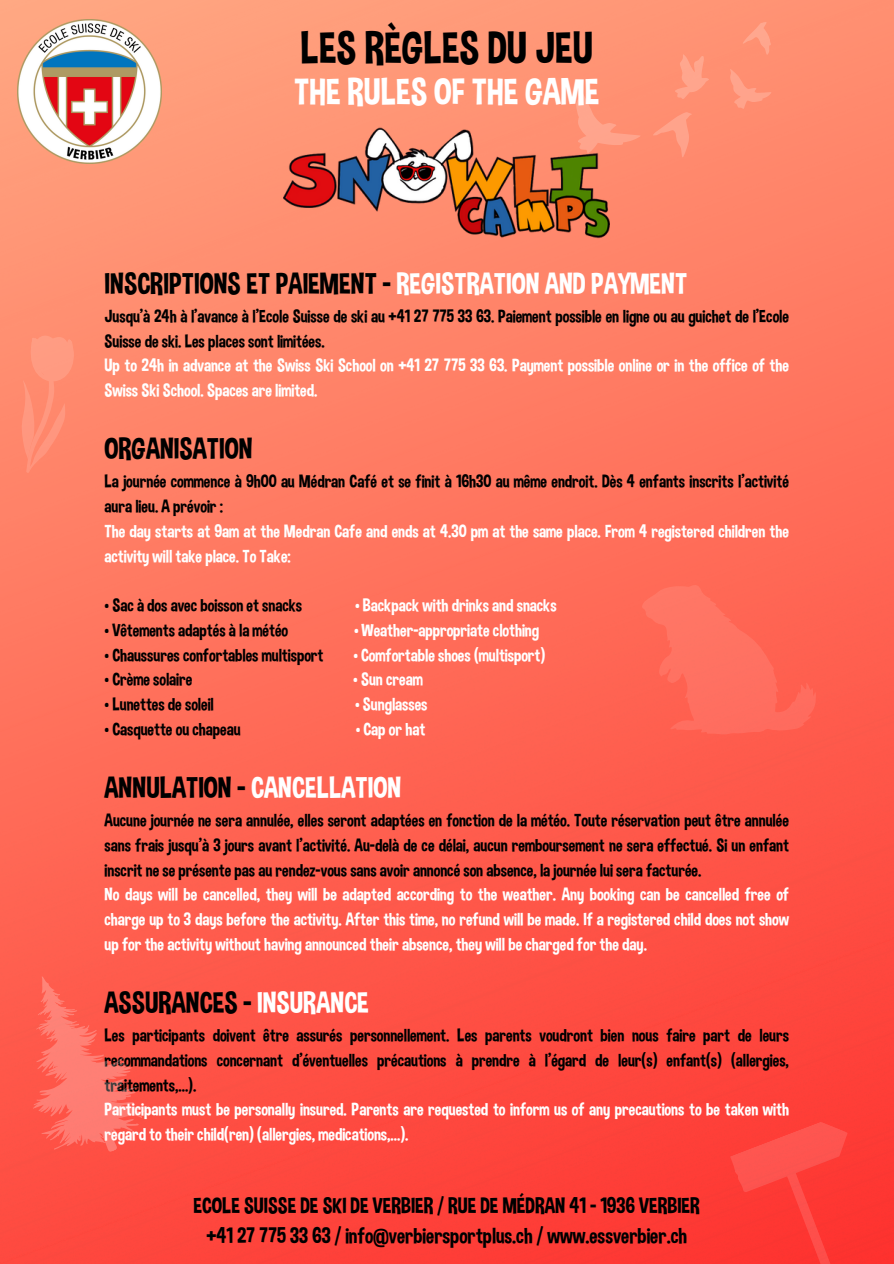
<style>
.page{position:relative;width:894px;height:1264px;background:#fff}
.page>*{position:absolute;margin:0;border:0;box-sizing:border-box;transform-origin:0 0}
.t1{font:45px "Dimbo";color:#000}
.t2{font:37.5px "Dimbo";color:#fff}
.t3{font:30px "Dimbo";color:#000}
.t4{font:30px "Dimbo";color:#fff}
.t5{font:22.2px/30.3px "Dimbo";color:#000;text-align:center}
.t6{font:18px/24.8px "Dimbo";color:#000}
.t7{font:18px/24.8px "Dimbo";color:#fff}
.s1{color:#fff}
.s2{color:#000}
</style>
<div class="page">
<img style="left:0;top:0;width:893px;height:1263px">
<img style="left:284px;top:108px;width:325px;height:158px">
<img style="left:17px;top:19px;width:144px;height:144px">
<svg style="left:0;top:957px;width:158px;height:216px;background:#fe5f53"></svg>
<svg style="left:729px;top:1114px;width:125px;height:149px;background:#fd3f3a"></svg>
<svg style="left:568px;top:79px;width:74px;height:76px;background:#fe9377"></svg>
<svg style="left:650px;top:111px;width:49px;height:51px;background:#ff9075"></svg>
<svg style="left:668px;top:50px;width:43px;height:50px;background:#ff977a"></svg>
<svg style="left:727px;top:22px;width:46px;height:88px;background:#ff9377"></svg>
<svg style="left:641px;top:585px;width:175px;height:149px;background:#fe6a5a"></svg>
<svg style="left:3px;top:330px;width:79px;height:147px;background:#ff8c71"></svg>
<p class="t1" style="left:300px;top:21px;width:293px">LES RÈGLES DU JEU</p>
<h1 class="t2" style="left:294px;top:70px;width:306px">THE RULES OF THE GAME</h1>
<h3 class="t3" style="left:104px;top:265px;width:584px">INSCRIPTIONS ET PAIEMENT - <span class="s1">REGISTRATION AND PAYMENT</span></h3>
<p class="t6" style="left:104px;top:303px;width:685px">Jusqu’à 24h à l’avance à l’Ecole Suisse de ski au +41 27 775 33 63. Paiement possible en ligne ou au guichet de l’Ecole<br>Suisse de ski. Les places sont limitées.</p>
<p class="t7" style="left:104px;top:353px;width:685px">Up to 24h in advance at the Swiss Ski School on +41 27 775 33 63. Payment possible online or in the office of the<br>Swiss Ski School. Spaces are limited.</p>
<h3 class="t3" style="left:104px;top:430px;width:149px">ORGANISATION</h3>
<p class="t6" style="left:104px;top:469px;width:685px">La journée commence à 9h00 au Médran Café et se finit à 16h30 au même endroit. Dès 4 enfants inscrits l’activité aura lieu. A prévoir :</p>
<p class="t7" style="left:104px;top:518px;width:685px">The day starts at 9am at the Medran Cafe and ends at 4.30 pm at the same place. From 4 registered children the activity will take place. To Take:</p>
<p class="t6" style="left:104px;top:592px;width:199px">• Sac à dos avec boisson et snacks</p>
<p class="t7" style="left:355px;top:592px;width:203px">• Backpack with drinks and snacks</p>
<p class="t6" style="left:104px;top:617px;width:185px">• Vêtements adaptés à la météo</p>
<p class="t7" style="left:354px;top:617px;width:186px">• Weather-appropriate clothing</p>
<p class="t6" style="left:104px;top:642px;width:220px">• Chaussures confortables multisport</p>
<p class="t7" style="left:353px;top:642px;width:193px">• Comfortable shoes (multisport)</p>
<p class="t6" style="left:104px;top:667px;width:89px">• Crème solaire</p>
<p class="t7" style="left:353px;top:667px;width:71px">• Sun cream</p>
<p class="t6" style="left:104px;top:691px;width:111px">• Lunettes de soleil</p>
<p class="t7" style="left:355px;top:691px;width:74px">• Sunglasses</p>
<p class="t6" style="left:104px;top:716px;width:137px">• Casquette ou chapeau</p>
<p class="t7" style="left:355px;top:716px;width:71px">• Cap or hat</p>
<h3 class="t4" style="left:104px;top:769px;width:298px"><span class="s2">ANNULATION -</span> CANCELLATION</h3>
<p class="t6" style="left:104px;top:807px;width:685px;text-align:justify">Aucune journée ne sera annulée, elles seront adaptées en fonction de la météo. Toute réservation peut être annulée sans frais jusqu’à 3 jours avant l’activité. Au-delà de ce délai, aucun remboursement ne sera effectué. Si un enfant inscrit ne se présente pas au rendez-vous sans avoir annoncé son absence, la journée lui sera facturée.</p>
<p class="t7" style="left:104px;top:881px;width:685px;text-align:justify">No days will be cancelled, they will be adapted according to the weather. Any booking can be cancelled free of charge up to 3 days before the activity. After this time, no refund will be made. If a registered child does not show up for the activity without having announced their absence, they will be charged for the day.</p>
<h3 class="t3" style="left:104px;top:984px;width:266px">ASSURANCES - <span class="s1">INSURANCE</span></h3>
<p class="t6" style="left:104px;top:1022px;width:685px;text-align:justify">Les participants doivent être assurés personnellement. Les parents voudront bien nous faire part de leurs recommandations concernant d’éventuelles précautions à prendre à l’égard de leur(s) enfant(s) (allergies, traitements,...).</p>
<p class="t7" style="left:104px;top:1096px;width:685px">Participants must be personally insured. Parents are requested to inform us of any precautions to be taken with regard to their child(ren) (allergies, medications,...).</p>
<p class="t5" style="left:193px;top:1189px;width:507px">ECOLE SUISSE DE SKI DE VERBIER / RUE DE MÉDRAN 41 - 1936 VERBIER +41 27 775 33 63 / info@verbiersportplus.ch / www.essverbier.ch</p>
</div>
